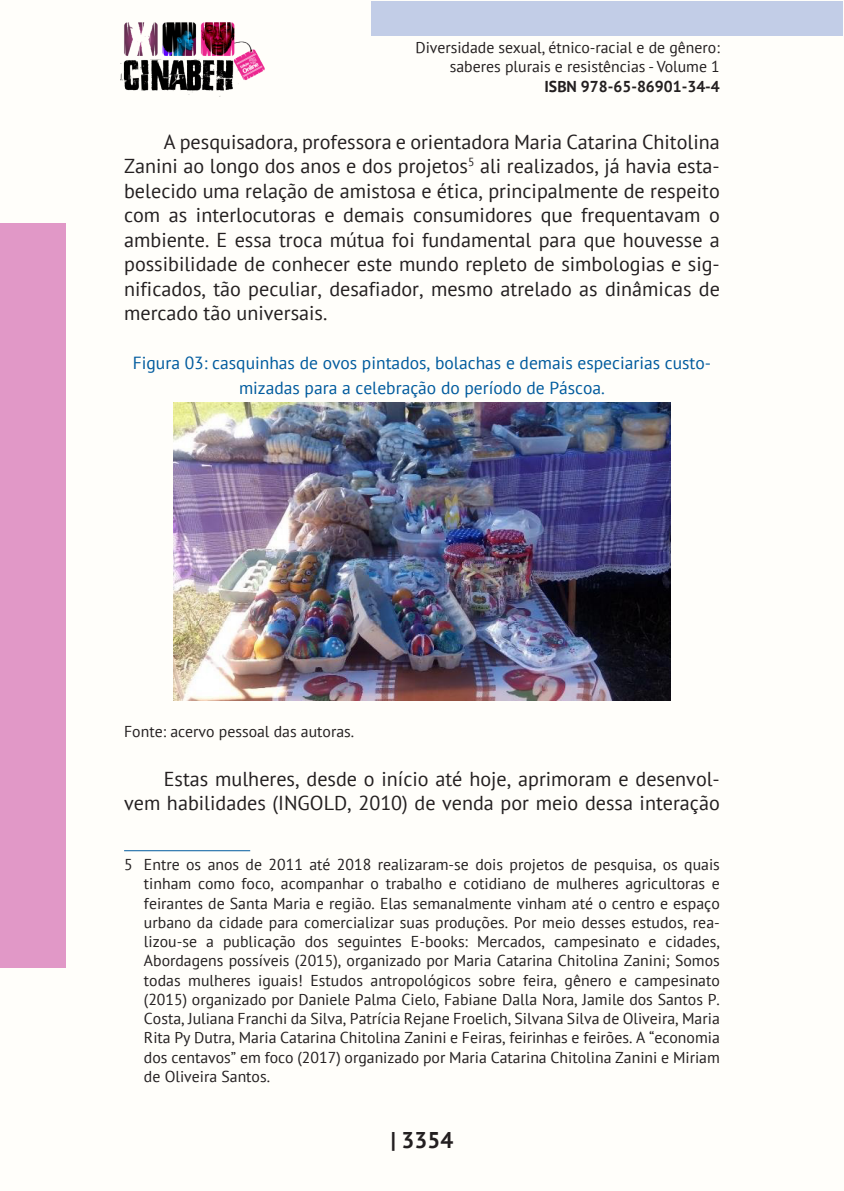
<style>
.page{position:relative;width:844px;height:1191px;background:#fff}
.page>*{position:absolute;margin:0;border:0;box-sizing:border-box;transform-origin:0 0}
.t1{font:700 22.75px "PT Sans";color:#231f20}
._8_CORPO{font:20.12px/24.5px "PT Sans";color:#231f20;text-align:justify}
._12__LEGENDA{font:17.5px/24.5px "PT Sans";color:#015b9e;text-align:center}
._5_RODAPÉ{font:15.75px/19.2px "PT Sans";color:#231f20;text-align:right}
._13__FONTES{font:15.75px "PT Sans";color:#231f20}
.t2{font:700 15.75px "PT Sans";color:#231f20}
</style>
<div class="page">
<div style="left:0;top:0;width:843px;height:1191px;background:#fffefa"></div>
<div style="left:371px;top:1px;width:471px;height:35px;background:#c2cde7"></div>
<div style="left:0;top:223px;width:65px;height:744px;background:#e198c7"></div>
<img style="left:120px;top:22px;width:144px;height:75px">
<img style="left:174px;top:403px;width:496px;height:298px">
<hr style="left:124px;top:850px;width:126px;height:1px;background:#015b9e">
<p class="_5_RODAPÉ" style="left:415px;top:38px;width:306px">Diversidade sexual, étnico-racial e de gênero: saberes plurais e resistências - Volume 1</p>
<p class="t2" style="left:544px;top:76px;width:177px">ISBN 978-65-86901-34-4</p>
<p class="_8_CORPO" style="left:124px;top:129px;width:597px;text-indent:40px">A pesquisadora, professora e orientadora Maria Catarina Chitolina Zanini ao longo dos anos e dos projetos<sup>5</sup> ali realizados, já havia esta&shy;belecido uma relação de amistosa e ética, principalmente de respeito com as interlocutoras e demais consumidores que frequentavam o ambiente. E essa troca mútua foi fundamental para que houvesse a possibilidade de conhecer este mundo repleto de simbologias e sig&shy;nificados, tão peculiar, desafiador, mesmo atrelado as dinâmicas de mercado tão universais.</p>
<p class="_12__LEGENDA" style="left:133px;top:350px;width:579px">Figura 03: casquinhas de ovos pintados, bolachas e demais especiarias custo&shy;mizadas para a celebração do período de Páscoa.</p>
<p class="_13__FONTES" style="left:124px;top:721px;width:231px">Fonte: acervo pessoal das autoras.</p>
<p class="_8_CORPO" style="left:124px;top:766px;width:597px;text-align:right">Estas mulheres, desde o início até hoje, aprimoram e desenvol&shy;vem habilidades (INGOLD, 2010) de venda por meio dessa interação</p>
<p class="_5_RODAPÉ" style="left:144px;top:854px;width:577px;text-align:justify;text-indent:-20px">5 Entre os anos de 2011 até 2018 realizaram-se dois projetos de pesquisa, os quais tinham como foco, acompanhar o trabalho e cotidiano de mulheres agricultoras e feirantes de Santa Maria e região. Elas semanalmente vinham até o centro e espaço urbano da cidade para comercializar suas produções. Por meio desses estudos, rea&shy;lizou-se a publicação dos seguintes E-books: Mercados, campesinato e cidades, Abordagens possíveis (2015), organizado por Maria Catarina Chitolina Zanini; Somos todas mulheres iguais! Estudos antropológicos sobre feira, gênero e campesinato (2015) organizado por Daniele Palma Cielo, Fabiane Dalla Nora, Jamile dos Santos P.<br>Costa, Juliana Franchi da Silva, Patrícia Rejane Froelich, Silvana Silva de Oliveira, Maria Rita Py Dutra, Maria Catarina Chitolina Zanini e Feiras, feirinhas e feirões. A “economia dos centavos” em foco (2017) organizado por Maria Catarina Chitolina Zanini e Miriam de Oliveira Santos.</p>
<h1 class="t1" style="left:390px;top:1125px;width:64px">| 3354</h1>
</div>
